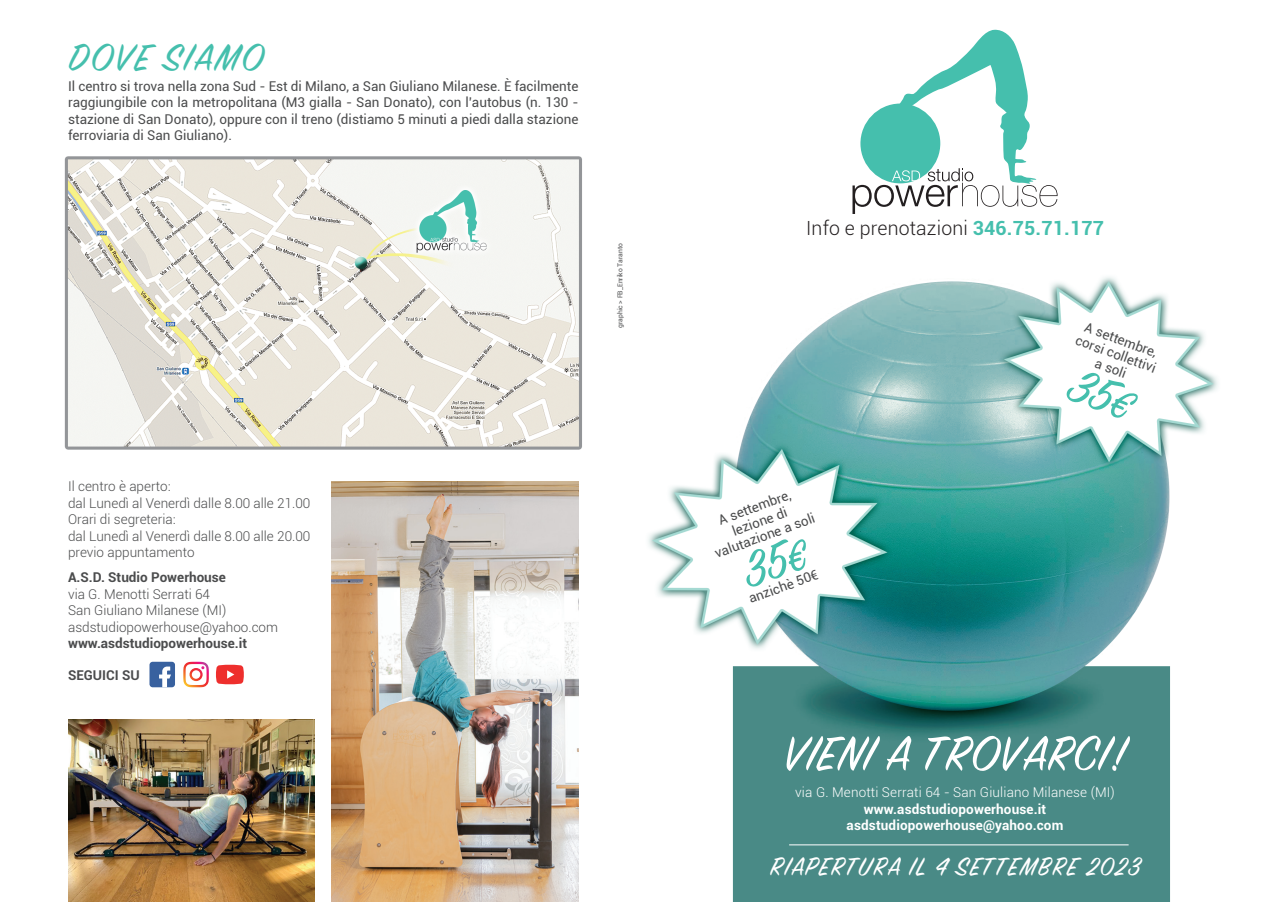
<style>
.page{position:relative;width:1272px;height:902px;background:#fff}
.page>*{position:absolute;margin:0;border:0;box-sizing:border-box;transform-origin:0 0}
.t1{font:54px "Sign Painter House Script";letter-spacing:.015em;color:#fff}
.t2{font:42px "Sign Painter House Script";letter-spacing:.055em;color:#45bfad}
.t3{font:28.5px "Sign Painter House Script";letter-spacing:.055em;color:#fff}
.t4{font:300 19.5px "Roboto";letter-spacing:.01em;color:#231f20}
.t5{font:13.5px/15px "Roboto";color:#4b4c4d;text-align:center}
.t6{font:300 13.5px/16.5px "Roboto";color:#4b4c4d}
.t7{font:700 13.5px "Roboto";color:#4b4c4d}
.t8{font:700 13.5px/16.5px "Roboto";letter-spacing:.01em;color:#fff;text-align:center}
.t9{font:300 13.5px "Roboto";letter-spacing:.01em;color:#fff}
.t10{font:6.75px "Roboto";color:#4b4c4d}
.s1{font-weight:700;color:#45bfad}
</style>
<div class="page">
<img style="left:64px;top:156px;width:1154px;height:745px">
<svg style="left:852px;top:29px;width:205px;height:185px"></svg>
<hr style="left:789px;top:844px;width:339px;height:1px;background:#fff">
<img style="left:183px;top:661px;width:26px;height:26px">
<img style="left:189px;top:668px;width:14px;height:13px">
<div style="left:149px;top:661px;width:26px;height:26px;background:#38619f;border-radius:3px"></div>
<svg style="left:159px;top:666px;width:12px;height:21px"></svg>
<svg style="left:216px;top:664px;width:28px;height:20px"></svg>
<img style="left:332px;top:481px;width:246px;height:420px">
<img style="left:68px;top:719px;width:247px;height:182px">
<svg style="left:737px;top:538px;width:76px;height:50px"></svg>
<svg style="left:1064px;top:366px;width:74px;height:56px"></svg>
<h2 class="t2" style="left:68px;top:38px;width:197px">DOVE SIAMO</h2>
<p class="t5" style="left:68px;top:77px;width:512px;line-height:16.5px;text-align:justify">Il centro si trova nella zona Sud - Est di Milano, a San Giuliano Milanese. È facilmente raggiungibile con la metropolitana (M3 gialla - San Donato), con l’autobus (n. 130 - stazione di San Donato), oppure con il treno (distiamo 5 minuti a piedi dalla stazione ferroviaria di San Giuliano).</p>
<p class="t10" style="left:615px;top:328px;width:86px;rotate:-90deg">graphic &gt; FB_Enriko Taranto</p>
<p class="t6" style="left:68px;top:477px;width:244px">Il centro è aperto:<br>dal Lunedì al Venerdì dalle 8.00 alle 21.00<br>Orari di segreteria:<br>dal Lunedì al Venerdì dalle 8.00 alle 20.00 previo appuntamento</p>
<p class="t7" style="left:68px;top:568px;width:159px">A.S.D. Studio Powerhouse</p>
<p class="t6" style="left:68px;top:585px;width:211px">via G. Menotti Serrati 64<br>San Giuliano Milanese (MI) asdstudiopowerhouse@yahoo.com</p>
<p class="t7" style="left:68px;top:634px;width:180px">www.asdstudiopowerhouse.it</p>
<p class="t7" style="left:68px;top:665px;width:73px">SEGUICI SU</p>
<h3 class="t4" style="left:806px;top:214px;width:299px">Info e prenotazioni <span class="s1">346.75.71.177</span></h3>
<p class="t5" style="left:702px;top:518px;width:107px;rotate:-20deg">A settembre, lezione di valutazione a soli</p>
<p class="t5" style="left:746px;top:591px;width:74px;rotate:-20deg">anzichè 50€</p>
<p class="t5" style="left:1083px;top:318px;width:86px;rotate:20deg">A settembre, corsi collettivi a soli</p>
<h1 class="t1" style="left:784px;top:728px;width:343px">VIENI A TROVARCI!</h1>
<p class="t9" style="left:795px;top:783px;width:321px">via G. Menotti Serrati 64 - San Giuliano Milanese (MI)</p>
<p class="t8" style="left:846px;top:800px;width:218px">www.asdstudiopowerhouse.it asdstudiopowerhouse@yahoo.com</p>
<h3 class="t3" style="left:770px;top:853px;width:371px">RIAPERTURA IL 4 SETTEMBRE 2023</h3>
</div>
